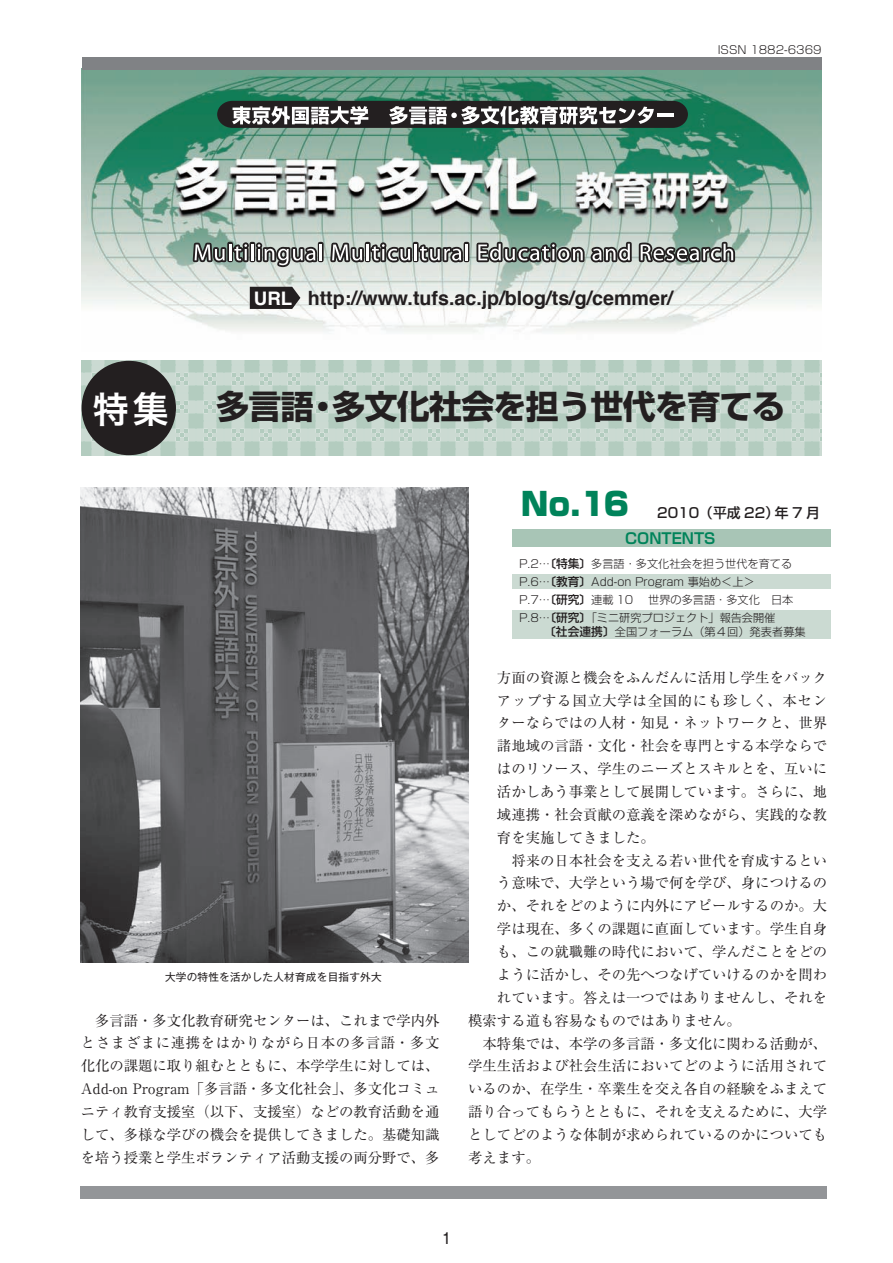
<style>
.page{position:relative;width:893px;height:1263px;background:#fff}
.page>*{position:absolute;margin:0;border:0;box-sizing:border-box;transform-origin:0 0}
.t1{font:36.15px "Hira Kaku Pro W6";color:#fff}
.t2{font:700 33px "Shin Go Pro";letter-spacing:-.02em;color:#231f20}
.t3{font:900 31.95px "Shin Go Pro";color:#00835a}
.t4{font:700 19.65px "Helvetica";color:#231f20}
.t5{font:700 14.85px "Shin Go Pro De";color:#00835a}
.t6{font:14.85px "Gothic MB101 Pro";color:#231f20}
.t7{font:14.4px/22.8px "Ryumin Pro";color:#231f20;text-align:justify}
.t8{font:500 13.8px "Shin Go Pro";color:#231f20}
.t9{font:300 11.1px/18px "Shin Go Pro";color:#231f20}
.t10{font:10.65px "Gothic MB101 Pro";letter-spacing:.02em;color:#231f20}
.s1{font-size:18.75px;color:#fff}
.s2{font-weight:500;font-size:11.7px}
</style>
<div class="page">
<div style="left:81px;top:1186px;width:746px;height:13px;background:#939598"></div>
<img style="left:82px;top:70px;width:739px;height:386px">
<svg style="left:82px;top:361px;width:739px;height:94px;background:#c1d4ca"></svg>
<div style="left:82px;top:361px;width:94px;height:94px;background:#231f20;border-radius:50%"></div>
<div style="left:82px;top:57px;width:739px;height:13px;background:#808285"></div>
<svg style="left:191px;top:99px;width:546px;height:333px"></svg>
<div style="left:512px;top:610px;width:319px;height:29px;background:#cbdad2"></div>
<div style="left:512px;top:574px;width:319px;height:15px;background:#cbdad2"></div>
<div style="left:512px;top:529px;width:319px;height:17px;background:#a8c5b6"></div>
<img style="left:81px;top:487px;width:387px;height:476px">
<p class="t9" style="left:718px;top:40px;width:105px">ISSN 1882-6369</p>
<h1 class="t1" style="left:93px;top:377px;width:77px">特集</h1>
<h3 class="t4" style="left:254px;top:281px;width:421px"><span class="s1">URL</span> http://www.tufs.ac.jp/blog/ts/g/cemmer/</h3>
<h2 class="t2" style="left:216px;top:380px;width:570px">多言語・多文化社会を担う世代を育てる</h2>
<h3 class="t3" style="left:521px;top:479px;width:110px">No.16</h3>
<p class="t8" style="left:657px;top:502px;width:164px">2010（平成 22）年 7 月</p>
<p class="t5" style="left:625px;top:526px;width:92px">CONTENTS</p>
<p class="t9" style="left:519px;top:553px;width:276px">P.2…<span class="s2">〔特集〕</span>多言語・多文化社会を担う世代を育てる<br>P.6…<span class="s2">〔教育〕</span>Add-on Program 事始め＜上＞<br>P.7…<span class="s2">〔研究〕</span>連載 10 　世界の多言語・多文化　日本<br>P.8…<span class="s2">〔研究〕</span>「ミニ研究プロジェクト」報告会開催</p>
<p class="t9" style="left:519px;top:621px;width:310px"><span class="s2">　　 〔社会連携〕</span>全国フォーラム（第４回）発表者募集　　</p>
<p class="t10" style="left:165px;top:968px;width:218px">大学の特性を活かした人材育成を目指す外大</p>
<p class="t7" style="left:81px;top:1008px;width:360px;text-indent:14px">多言語・多文化教育研究センターは、これまで学内外とさまざまに連携をはかりながら日本の多言語・多文化化の課題に取り組むとともに、本学学生に対しては、Add-on Program「多言語・多文化社会」、多文化コミュニティ教育支援室（以下、支援室）などの教育活動を通して、多様な学びの機会を提供してきました。基礎知識を培う授業と学生ボランティア活動支援の両分野で、多</p>
<p class="t7" style="left:497px;top:665px;width:332px">方面の資源と機会をふんだんに活用し学生をバックアップする国立大学は全国的にも珍しく、本センターならではの人材・知見・ネットワークと、世界諸地域の言語・文化・社会を専門とする本学ならではのリソース、学生のニーズとスキルとを、互いに活かしあう事業として展開しています。さらに、地域連携・社会貢献の意義を深めながら、実践的な教育を実施してきました。</p>
<p class="t7" style="left:511px;top:848px;width:317px">将来の日本社会を支える若い世代を育成するとい</p>
<p class="t7" style="left:497px;top:871px;width:332px">う意味で、大学という場で何を学び、身につけるの</p>
<p class="t7" style="left:497px;top:893px;width:332px">か、それをどのように内外にアピールするのか。大</p>
<p class="t7" style="left:497px;top:916px;width:332px">学は現在、多くの課題に直面しています。学生自身</p>
<p class="t7" style="left:497px;top:939px;width:332px">も、この就職難の時代において、学んだことをどの</p>
<p class="t7" style="left:497px;top:962px;width:332px">ように活かし、その先へつなげていけるのかを問わ</p>
<p class="t7" style="left:497px;top:985px;width:332px">れています。答えは一つではありませんし、それを</p>
<p class="t7" style="left:468px;top:1008px;width:274px">模索する道も容易なものではありません。</p>
<p class="t7" style="left:483px;top:1031px;width:346px">本特集では、本学の多言語・多文化に関わる活動が、</p>
<p class="t7" style="left:468px;top:1053px;width:360px">学生生活および社会生活においてどのように活用されて</p>
<p class="t7" style="left:468px;top:1076px;width:360px">いるのか、在学生・卒業生を交え各自の経験をふまえて</p>
<p class="t7" style="left:468px;top:1099px;width:360px">語り合ってもらうとともに、それを支えるために、大学</p>
<p class="t7" style="left:468px;top:1122px;width:360px">としてどのような体制が求められているのかについても</p>
<p class="t7" style="left:468px;top:1145px;width:73px">考えます。</p>
<p class="t6" style="left:441px;top:1226px;width:12px">1</p>
</div>
